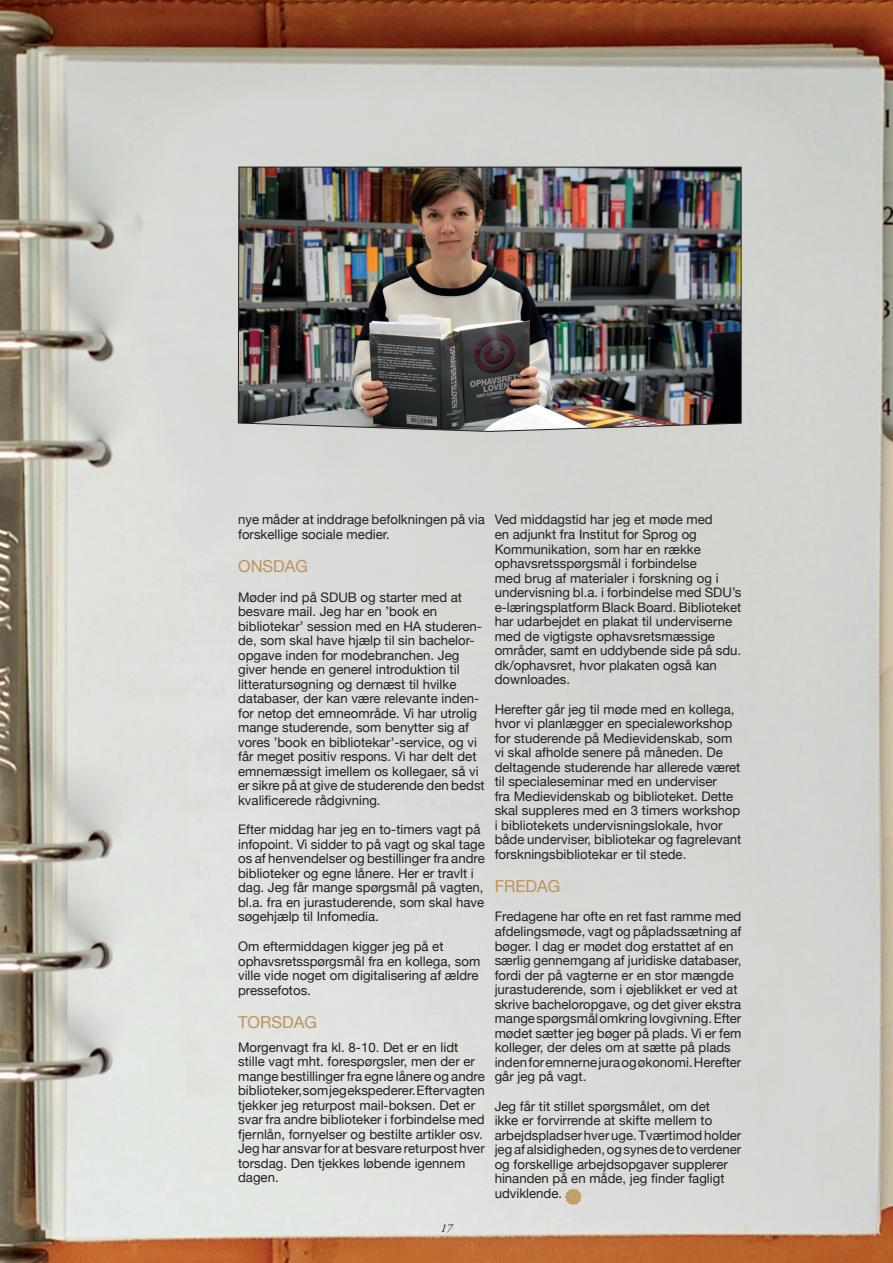
<style>
.page{position:relative;width:893px;height:1263px;background:#fff}
.page>*{position:absolute;margin:0;border:0;box-sizing:border-box;transform-origin:0 0}
.t1{font:22.5px "Veneer Extras";color:#c29a61}
.t2{font:16.5px "Helvetica Neue";color:#c0915a}
.t3{font:13.2px/14.5px "Helvetica Neue";color:#231f20}
.t4{font:italic 12px "Adobe Garamond Pro";color:#231f20}
</style>
<div class="page">
<img style="left:0;top:0;width:893px;height:1263px">
<img style="left:238px;top:167px;width:503px;height:265px">
<p class="t3" style="left:238px;top:513px;width:248px">nye måder at inddrage befolkningen på via forskellige sociale medier.</p>
<p class="t2" style="left:238px;top:554px;width:71px">ONSDAG</p>
<p class="t3" style="left:238px;top:590px;width:248px">Møder ind på SDUB og starter med at besvare mail. Jeg har en ’book en bibliotekar’ session med en HA studeren&shy;de, som skal have hjælp til sin bachelor&shy;opgave inden for modebranchen. Jeg giver hende en generel introduktion til litteratursøgning og dernæst til hvilke databaser, der kan være relevante inden&shy;for netop det emneområde. Vi har utrolig mange studerende, som benytter sig af vores ’book en bibliotekar’-service, og vi får meget positiv respons. Vi har delt det emnemæssigt imellem os kollegaer, så vi er sikre på at give de studerende den bedst kvalificerede rådgivning.</p>
<p class="t3" style="left:238px;top:823px;width:248px">Efter middag har jeg en to-timers vagt på infopoint. Vi sidder to på vagt og skal tage os af henvendelser og bestillinger fra andre biblioteker og egne lånere. Her er travlt i dag. Jeg får mange spørgsmål på vagten, bl.a. fra en jurastuderende, som skal have søgehjælp til Infomedia.</p>
<p class="t3" style="left:238px;top:940px;width:244px">Om eftermiddagen kigger jeg på et ophavsretsspørgsmål fra en kollega, som ville vide noget om digitalisering af ældre pressefotos.</p>
<p class="t2" style="left:238px;top:1010px;width:80px">TORSDAG</p>
<p class="t3" style="left:238px;top:1040px;width:248px">Morgenvagt fra kl. 8-10. Det er en lidt stille vagt mht. forespørgsler, men der er mange bestillinger fra egne lånere og andre biblioteker, som jeg ekspederer. Efter vagten tjekker jeg returpost mail-boksen. Det er svar fra andre biblioteker i forbindelse med fjernlån, fornyelser og bestilte artikler osv.<br>Jeg har ansvar for at besvare returpost hver torsdag. Den tjekkes løbende igennem dagen.</p>
<p class="t4" style="left:440px;top:1221px;width:13px">17</p>
<p class="t3" style="left:495px;top:513px;width:248px">Ved middagstid har jeg et møde med<br>en adjunkt fra Institut for Sprog og Kommunikation, som har en række ophavsretsspørgsmål i forbindelse<br>med brug af materialer i forskning og i undervisning bl.a. i forbindelse med SDU’s e-læringsplatform Black Board. Biblioteket har udarbejdet en plakat til underviserne med de vigtigste ophavsretsmæssige områder, samt en uddybende side på sdu. dk/ophavsret, hvor plakaten også kan downloades.</p>
<p class="t3" style="left:495px;top:702px;width:248px">Herefter går jeg til møde med en kollega, hvor vi planlægger en specialeworkshop for studerende på Medievidenskab, som vi skal afholde senere på måneden. De deltagende studerende har allerede været til specialeseminar med en underviser<br>fra Medievidenskab og biblioteket. Dette skal suppleres med en 3 timers workshop i bibliotekets undervisningslokale, hvor både underviser, bibliotekar og fagrelevant forskningsbibliotekar er til stede.</p>
<p class="t2" style="left:495px;top:874px;width:67px">FREDAG</p>
<p class="t3" style="left:495px;top:910px;width:248px">Fredagene har ofte en ret fast ramme med afdelingsmøde, vagt og påpladssætning af bøger. I dag er mødet dog erstattet af en særlig gennemgang af juridiske databaser, fordi der på vagterne er en stor mængde jurastuderende, som i øjeblikket er ved at skrive bacheloropgave, og det giver ekstra mange spørgsmål omkring lovgivning. Efter mødet sætter jeg bøger på plads. Vi er fem kolleger, der deles om at sætte på plads inden for emnerne jura og økonomi. Herefter går jeg på vagt.</p>
<p class="t3" style="left:495px;top:1099px;width:248px">Jeg får tit stillet spørgsmålet, om det<br>ikke er forvirrende at skifte mellem to arbejdspladser hver uge. Tværtimod holder jeg af alsidigheden, og synes de to verdener og forskellige arbejdsopgaver supplerer hinanden på en måde, jeg finder fagligt udviklende.</p>
<h1 class="t1" style="left:564px;top:1184px;width:20px">6</h1>
</div>
